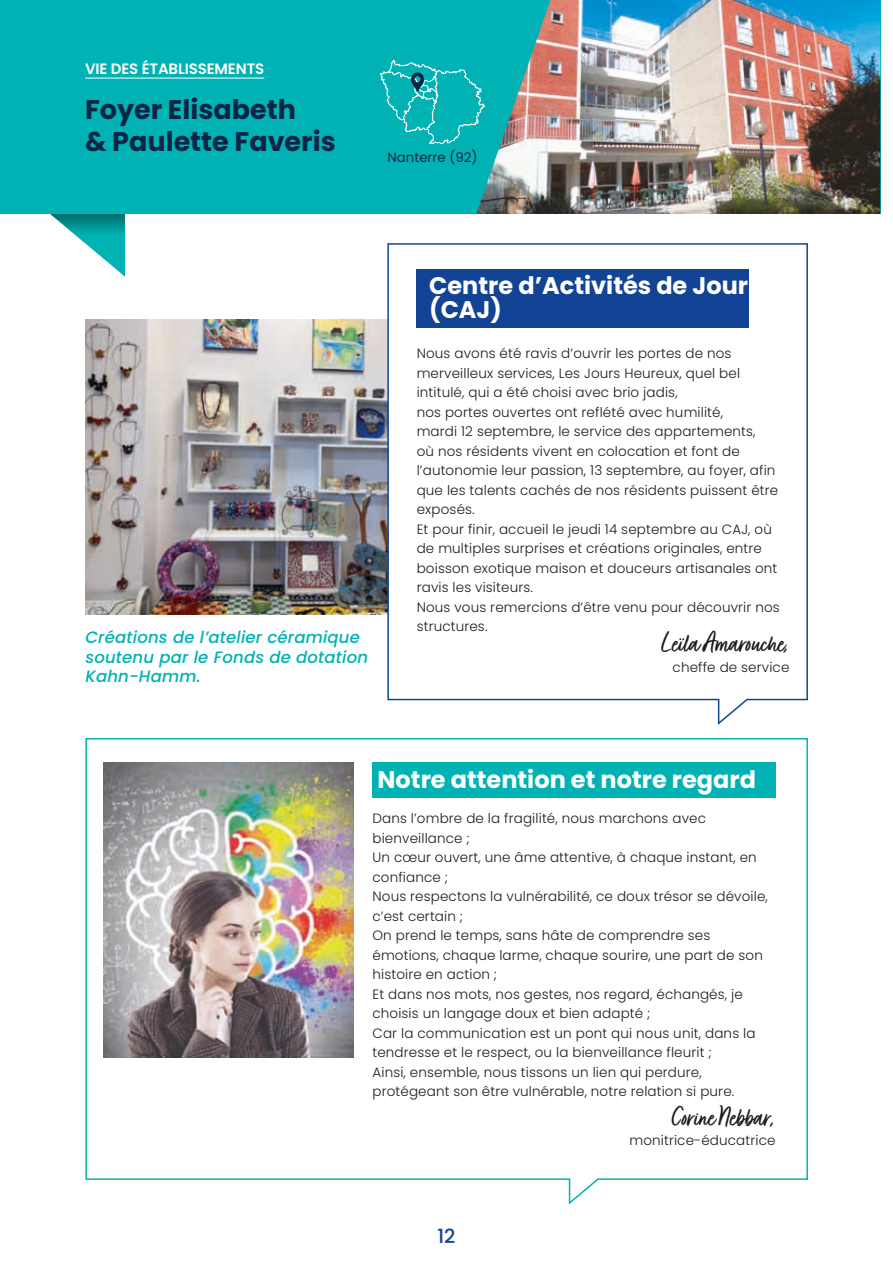
<style>
.page{position:relative;width:893px;height:1263px;background:#fff}
.page>*{position:absolute;margin:0;border:0;box-sizing:border-box;transform-origin:0 0}
.t1{font:31.5px "Fave Script Pro";letter-spacing:-.01em;color:#1d1d1b}
.t2{font:700 27px/31.5px "Poppins";color:#0c2547}
.t3{font:700 24px/24px "Poppins";color:#fff}
.t4{font:500 19.5px "Poppins";color:#134395}
.t5{font:italic 500 16.5px/19.5px "Poppins";letter-spacing:.01em;color:#00b2b3}
.t6{font:600 15px "Poppins";letter-spacing:-.01em;color:#fff}
.t7{font:300 13.5px/19.5px "Poppins";letter-spacing:.01em;color:#1d1d1b}
.t8{font:13.35px "Poppins";color:#0c2547}
</style>
<div class="page">
<svg style="left:50px;top:214px;width:75px;height:63px"></svg>
<div style="left:0;top:0;width:880px;height:214px;background:#00b2b3"></div>
<hr style="left:85px;top:78px;width:179px;height:1px;background:#fff">
<img style="left:476px;top:0;width:404px;height:214px">
<svg style="left:380px;top:59px;width:105px;height:86px"></svg>
<img style="left:85px;top:320px;width:302px;height:294px">
<svg style="left:387px;top:243px;width:421px;height:482px"></svg>
<div style="left:417px;top:269px;width:332px;height:58px;background:#134395"></div>
<svg style="left:85px;top:738px;width:723px;height:467px"></svg>
<div style="left:372px;top:762px;width:403px;height:35px;background:#00b2b3"></div>
<p class="t6" style="left:85px;top:60px;width:181px">VIE DES ÉTABLISSEMENTS</p>
<h2 class="t2" style="left:85px;top:94px;width:252px">Foyer Elisabeth<br>&amp; Paulette Faveris</h2>
<p class="t8" style="left:388px;top:149px;width:92px">Nanterre (92)</p>
<p class="t5" style="left:85px;top:628px;width:284px">Créations de l’atelier céramique soutenu par le Fonds de dotation<br>Kahn-Hamm.</p>
<h3 class="t3" style="left:429px;top:274px;width:320px">Centre d’Activités de Jour (CAJ)</h3>
<p class="t7" style="left:417px;top:344px;width:365px">Nous avons été ravis d’ouvrir les portes de nos merveilleux services, Les Jours Heureux, quel bel intitulé, qui a été choisi avec brio jadis,<br>nos portes ouvertes ont reflété avec humilité,<br>mardi 12 septembre, le service des appartements,<br>où nos résidents vivent en colocation et font de l’autonomie leur passion, 13 septembre, au foyer, afin que les talents cachés de nos résidents puissent être exposés.<br>Et pour finir, accueil le jeudi 14 septembre au CAJ, où de multiples surprises et créations originales, entre boisson exotique maison et douceurs artisanales ont ravis les visiteurs.<br>Nous vous remercions d’être venu pour découvrir nos structures.</p>
<h1 class="t1" style="left:662px;top:626px;width:129px">Leïla Amarouche,</h1>
<p class="t7" style="left:673px;top:657px;width:118px">cheffe de service</p>
<h3 class="t3" style="left:378px;top:768px;width:380px">Notre attention et notre regard</h3>
<p class="t7" style="left:372px;top:809px;width:397px">Dans l’ombre de la fragilité, nous marchons avec bienveillance ;<br>Un cœur ouvert, une âme attentive, à chaque instant, en confiance ;<br>Nous respectons la vulnérabilité, ce doux trésor se dévoile, c’est certain ;<br>On prend le temps, sans hâte de comprendre ses émotions, chaque larme, chaque sourire, une part de son histoire en action ;<br>Et dans nos mots, nos gestes, nos regard, échangés, je choisis un langage doux et bien adapté ;<br>Car la communication est un pont qui nous unit, dans la tendresse et le respect, ou la bienveillance fleurit ;<br>Ainsi, ensemble, nous tissons un lien qui perdure, protégeant son être vulnérable, notre relation si pure.</p>
<h1 class="t1" style="left:672px;top:1099px;width:105px">Corine Nebbar,</h1>
<p class="t7" style="left:629px;top:1131px;width:148px">monitrice-éducatrice</p>
<h3 class="t4" style="left:437px;top:1225px;width:20px">12</h3>
</div>
